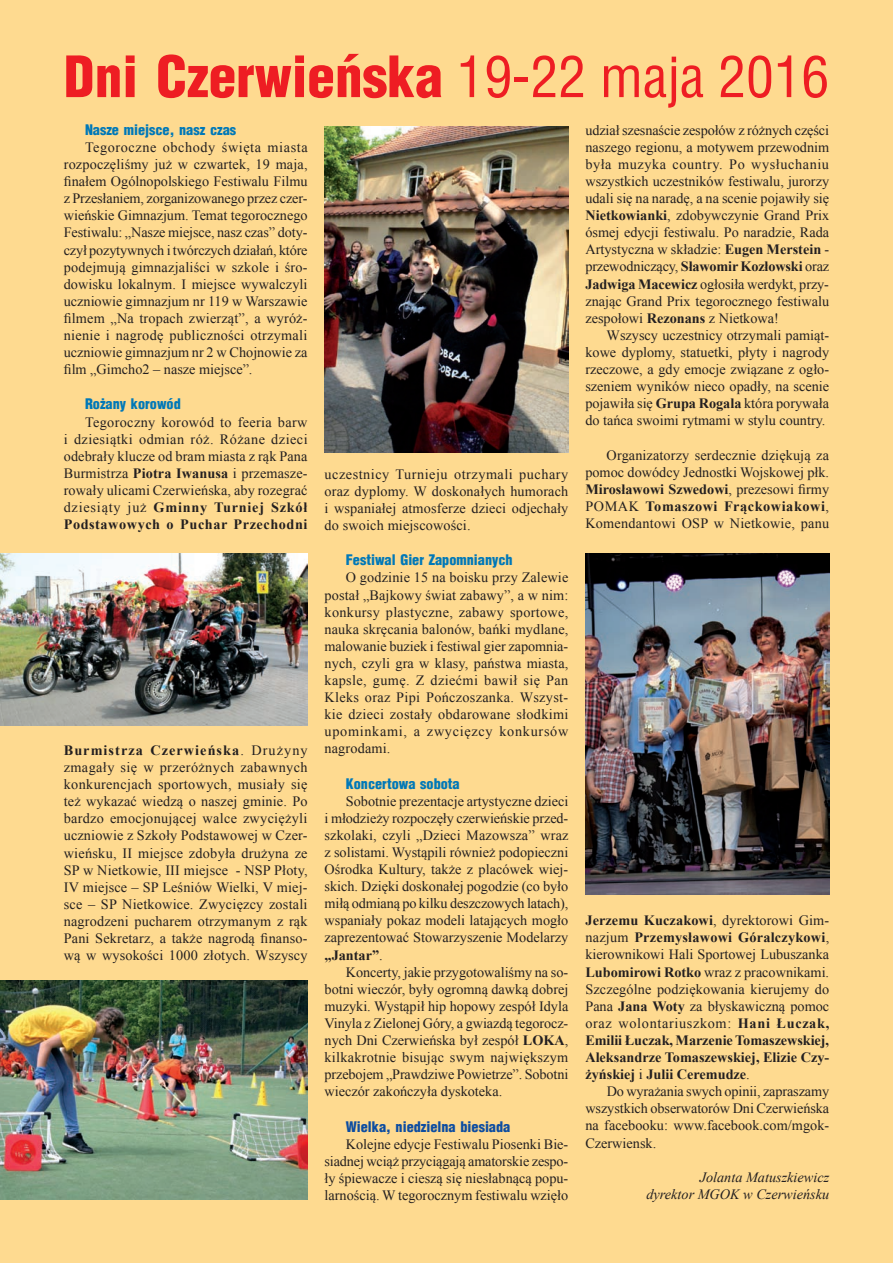
<style>
.page{position:relative;width:893px;height:1263px;background:#feda90}
.page>*{position:absolute;margin:0;border:0;box-sizing:border-box;transform-origin:0 0}
.t1{font:900 55.5px "Switzerland Cond";color:#ee1d23}
.t2{font:14.25px/17.1px "Times New Roman";color:#231f20;text-align:justify}
.t3{font:700 14.25px/17.1px "Times New Roman";color:#231f20;text-align:justify}
.t4{font:900 14.25px "Switzerland Cond";color:#0078b8}
.t5{font:italic 14.25px/17.1px "Times New Roman";color:#231f20;text-align:right}
.t6{font:900 14.25px "Switzerland Cond";color:#0d4da1}
.s1{font-family:"Switzerland Condensed";font-weight:400}
.s2{font-weight:700}
.s3{font-weight:400}
</style>
<div class="page">
<img style="left:585px;top:554px;width:244px;height:340px">
<img style="left:0;top:554px;width:308px;height:171px">
<img style="left:325px;top:126px;width:243px;height:326px">
<img style="left:0;top:980px;width:308px;height:219px">
<h1 class="t1" style="left:64px;top:41px;width:767px">Dni Czerwieńska <span class="s1">19-22 maja 2016</span></h1>
<p class="t4" style="left:85px;top:120px;width:153px">Nasze miejsce, nasz czas</p>
<p class="t2" style="left:64px;top:138px;width:245px;text-indent:21px">Tegoroczne obchody święta miasta rozpoczęliśmy już w czwartek, 19 maja, finałem Ogólnopolskiego Festiwalu Filmu z Przesłaniem, zorganizowanego przez czer&shy;wieńskie Gimnazjum. Temat tegorocznego Festiwalu: „Nasze miejsce, nasz czas” doty&shy;czył pozytywnych i twórczych działań, które podejmują gimnazjaliści w szkole i śro&shy;dowisku lokalnym. I miejsce wywalczyli uczniowie gimnazjum nr 119 w Warszawie filmem „Na tropach zwierząt”, a wyróż&shy;nienie i nagrodę publiczności otrzymali uczniowie gimnazjum nr 2 w Chojnowie za film „Gimcho2 – nasze miejsce”.</p>
<p class="t4" style="left:85px;top:395px;width:97px">Rożany korowód</p>
<p class="t2" style="left:64px;top:413px;width:245px;text-indent:21px">Tegoroczny korowód to feeria barw i dziesiątki odmian róż. Różane dzieci odebrały klucze od bram miasta z rąk Pana Burmistrza <span class="s2">Piotra Iwanusa</span> i przemasze&shy;rowały ulicami Czerwieńska, aby rozegrać dziesiąty już <span class="s2">Gminny Turniej Szkół Podstawowych o Puchar Przechodni</span></p>
<p class="t2" style="left:585px;top:121px;width:245px">udział szesnaście zespołów z różnych części naszego regionu, a motywem przewodnim była muzyka country. Po wysłuchaniu wszystkich uczestników festiwalu, jurorzy udali się na naradę, a na scenie pojawiły się <span class="s2">Nietkowianki</span>, zdobywczynie Grand Prix ósmej edycji festiwalu. Po naradzie, Rada Artystyczna w składzie: <span class="s2">Eugen Merstein</span> - przewodniczący, <span class="s2">Sławomir Kozłowski</span> oraz <span class="s2">Jadwiga Macewicz</span> ogłosiła werdykt, przy&shy;znając Grand Prix tegorocznego festiwalu zespołowi <span class="s2">Rezonans</span> z Nietkowa!</p>
<p class="t2" style="left:585px;top:326px;width:245px;text-indent:21px">Wszyscy uczestnicy otrzymali pamiąt&shy;kowe dyplomy, statuetki, płyty i nagrody rzeczowe, a gdy emocje związane z ogło&shy;szeniem wyników nieco opadły, na scenie pojawiła się <span class="s2">Grupa Rogala</span> która porywała do tańca swoimi rytmami w stylu country.</p>
<p class="t2" style="left:585px;top:446px;width:245px;text-indent:21px">Organizatorzy serdecznie dziękują za pomoc dowódcy Jednostki Wojskowej płk.<br><span class="s2">Mirosławowi Szwedowi</span>, prezesowi firmy POMAK <span class="s2">Tomaszowi Frąckowiakowi</span>, Komendantowi OSP w Nietkowie, panu</p>
<p class="t2" style="left:325px;top:465px;width:245px">uczestnicy Turnieju otrzymali puchary oraz dyplomy. W doskonałych humorach i wspaniałej atmosferze dzieci odjechały do swoich miejscowości.</p>
<p class="t4" style="left:346px;top:551px;width:168px">Festiwal Gier Zapomnianych</p>
<p class="t2" style="left:325px;top:569px;width:245px;text-indent:21px">O godzinie 15 na boisku przy Zalewie postał „Bajkowy świat zabawy”, a w nim: konkursy plastyczne, zabawy sportowe, nauka skręcania balonów, bańki mydlane, malowanie buziek i festiwal gier zapomnia&shy;nych, czyli gra w klasy, państwa miasta, kapsle, gumę. Z dziećmi bawił się Pan Kleks oraz Pipi Pończoszanka. Wszyst&shy;kie dzieci zostały obdarowane słodkimi upominkami, a zwycięzcy konkursów nagrodami.</p>
<p class="t4" style="left:346px;top:774px;width:115px">Koncertowa sobota</p>
<p class="t2" style="left:325px;top:792px;width:245px;text-indent:21px">Sobotnie prezentacje artystyczne dzieci i młodzieży rozpoczęły czerwieńskie przed&shy;szkolaki, czyli „Dzieci Mazowsza” wraz z solistami. Wystąpili również podopieczni Ośrodka Kultury, także z placówek wiej&shy;skich. Dzięki doskonałej pogodzie (co było miłą odmianą po kilku deszczowych latach), wspaniały pokaz modeli latających mogło zaprezentować Stowarzyszenie Modelarzy <span class="s2">„Jantar”</span>.</p>
<p class="t2" style="left:325px;top:963px;width:245px;text-indent:21px">Koncerty, jakie przygotowaliśmy na so&shy;botni wieczór, były ogromną dawką dobrej muzyki. Wystąpił hip hopowy zespół Idyla Vinyla z Zielonej Góry, a gwiazdą tegorocz&shy;nych Dni Czerwieńska był zespół <span class="s2">LOKA</span>, kilkakrotnie bisując swym największym przebojem „Prawdziwe Powietrze”. Sobotni wieczór zakończyła dyskoteka.</p>
<p class="t6" style="left:346px;top:1117px;width:166px">Wielka, niedzielna biesiada</p>
<p class="t2" style="left:325px;top:1135px;width:245px;text-indent:21px">Kolejne edycje Festiwalu Piosenki Bie&shy;siadnej wciąż przyciągają amatorskie zespo&shy;ły śpiewacze i cieszą się niesłabnącą popu&shy;larnością. W tegorocznym festiwalu wzięło</p>
<p class="t2" style="left:64px;top:741px;width:245px"><span class="s2">Burmistrza Czerwieńska</span>. Drużyny zmagały się w przeróżnych zabawnych konkurencjach sportowych, musiały się też wykazać wiedzą o naszej gminie. Po bardzo emocjonującej walce zwyciężyli uczniowie z Szkoły Podstawowej w Czer&shy;wieńsku, II miejsce zdobyła drużyna ze SP w Nietkowie, III miejsce - NSP Płoty, IV miejsce – SP Leśniów Wielki, V miej&shy;sce – SP Nietkowice. Zwycięzcy zostali nagrodzeni pucharem otrzymanym z rąk Pani Sekretarz, a także nagrodą finanso&shy;wą w wysokości 1000 złotych. Wszyscy</p>
<p class="t3" style="left:585px;top:911px;width:245px">Jerzemu Kuczakowi<span class="s3">, dyrektorowi Gim&shy;nazjum</span> Przemysławowi Góralczykowi<span class="s3">, kierownikowi Hali Sportowej Lubuszanka </span>Lubomirowi Rotko <span class="s3">wraz z pracownikami.<br>Szczególne podziękowania kierujemy do Pana</span> Jana Woty <span class="s3">za błyskawiczną pomoc oraz wolontariuszkom:</span> Hani Łuczak, Emilii Łuczak, Marzenie Tomaszewskiej, Aleksandrze Tomaszewskiej, Elizie Czy&shy;żyńskiej <span class="s3">i</span> Julii Ceremudze<span class="s3">.</span></p>
<p class="t2" style="left:585px;top:1083px;width:245px;text-indent:21px">Do wyrażania swych opinii, zapraszamy wszystkich obserwatorów Dni Czerwieńska na facebooku: www.facebook.com/mgok-Czerwiensk.</p>
<p class="t5" style="left:646px;top:1168px;width:184px">Jolanta Matuszkiewicz<br>dyrektor MGOK w Czerwieńsku</p>
</div>
